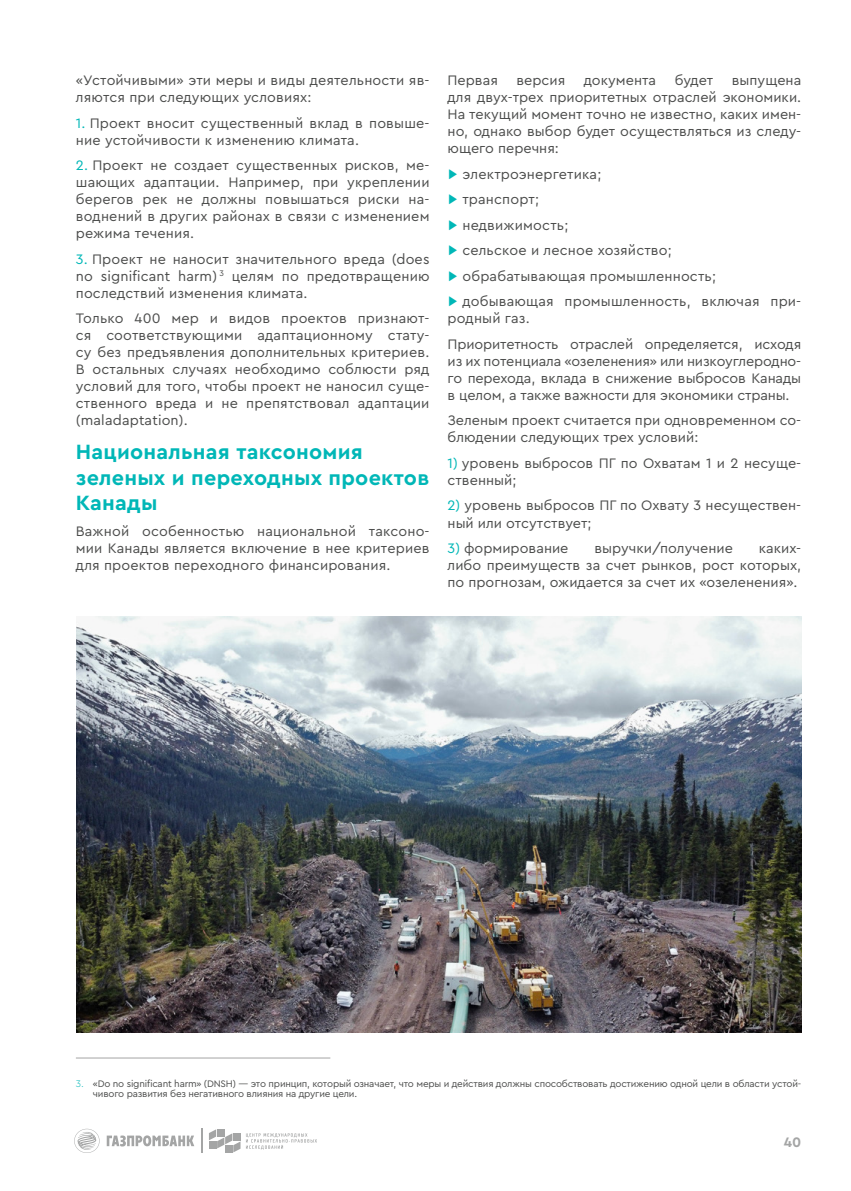
<style>
.page{position:relative;width:851px;height:1191px;background:#fff}
.page>*{position:absolute;margin:0;border:0;box-sizing:border-box;transform-origin:0 0}
.t1{font:700 21.6px/25.5px "Cera CY";letter-spacing:.01em;color:#00b7b7}
.t2{font:14.4px/17px "Cera CY";color:#4b4c4b}
.t3{font:700 14.4px "Cera CY";color:#a4a5a5}
.t4{font:9.9px/10.5px "Cera CY";letter-spacing:-.02em;color:#4b4c4b}
.s1{color:#00b7b7}
.s2{font-family:"Cera Pro";font-weight:300;color:#00b7b7}
</style>
<div class="page">
<img style="left:76px;top:617px;width:725px;height:415px">
<hr style="left:76px;top:1057px;width:254px;height:1px;background:#a4a5a5">
<svg style="left:74px;top:1128px;width:26px;height:25px"></svg>
<svg style="left:107px;top:1135px;width:87px;height:11px"></svg>
<hr style="left:201px;top:1128px;width:2px;height:25px;background:#a4a5a5">
<svg style="left:209px;top:1129px;width:31px;height:23px"></svg>
<svg style="left:246px;top:1133px;width:71px;height:16px"></svg>
<p class="t2" style="left:76px;top:71px;width:355px">«Устойчивыми» эти меры и виды деятельности яв&shy;ляются при следующих условиях:</p>
<p class="t2" style="left:76px;top:114px;width:355px"><span class="s1">1.</span> Проект вносит существенный вклад в повыше&shy;ние устойчивости к изменению климата.</p>
<p class="t2" style="left:76px;top:156px;width:355px;text-align:justify"><span class="s1">2.</span> Проект не создает существенных рисков, ме&shy;шающих адаптации. Например, при укреплении берегов рек не должны повышаться риски на&shy;воднений в других районах в связи с изменением режима течения.</p>
<p class="t2" style="left:76px;top:250px;width:355px;text-align:justify"><span class="s1">3.</span> Проект не наносит значительного вреда (does no significant harm) <sup>3</sup> целям по предотвращению последствий изменения климата.</p>
<p class="t2" style="left:76px;top:309px;width:355px;text-align:justify">Только 400 мер и видов проектов признают&shy;ся соответствующими адаптационному стату&shy;су без предъявления дополнительных критериев.<br>В остальных случаях необходимо соблюсти ряд условий для того, чтобы проект не наносил суще&shy;ственного вреда и не препятствовал адаптации (maladaptation).</p>
<h1 class="t1" style="left:76px;top:438px;width:355px">Национальная таксономия зеленых и переходных проектов<br>Канады</h1>
<p class="t2" style="left:76px;top:522px;width:355px;text-align:justify">Важной особенностью национальной таксоно&shy;мии Канады является включение в нее критериев для проектов переходного финансирования.</p>
<p class="t2" style="left:447px;top:71px;width:52px">Первая</p>
<p class="t2" style="left:516px;top:71px;width:50px">версия</p>
<p class="t2" style="left:583px;top:71px;width:74px">документа</p>
<p class="t2" style="left:674px;top:71px;width:40px">будет</p>
<p class="t2" style="left:447px;top:71px;width:355px;text-align:justify;text-indent:284px">выпущена для двух-трех приоритетных отраслей экономики.<br>На текущий момент точно не известно, каких имен&shy;но, однако выбор будет осуществляться из следу&shy;ющего перечня:</p>
<p class="t2" style="left:447px;top:160px;width:355px;line-height:25.5px"><span class="s1">▶</span> электроэнергетика;<br><span class="s1">▶</span> транспорт;<br><span class="s1">▶</span> недвижимость;<br><span class="s1">▶</span> сельское и лесное хозяйство;<br><span class="s1">▶</span> обрабатывающая промышленность;<br><span class="s1">▶</span> добывающая промышленность, включая при-</p>
<p class="t2" style="left:447px;top:305px;width:355px;line-height:25.5px">родный газ.<br>Приоритетность отраслей определяется, исходя</p>
<p class="t2" style="left:447px;top:352px;width:355px;text-align:justify">из их потенциала «озеленения» или низкоуглеродно&shy;го перехода, вклада в снижение выбросов Канады в целом, а также важности для экономики страны.</p>
<p class="t2" style="left:447px;top:411px;width:355px">Зеленым проект считается при одновременном со&shy;блюдении следующих трех условий:</p>
<p class="t2" style="left:447px;top:454px;width:355px"><span class="s1">1)</span> уровень выбросов ПГ по Охватам 1 и 2 несуще&shy;ственный;</p>
<p class="t2" style="left:447px;top:496px;width:355px"><span class="s1">2)</span> уровень выбросов ПГ по Охвату 3 несуществен&shy;ный или отсутствует;</p>
<p class="t2" style="left:447px;top:539px;width:122px"><span class="s1">3)</span> формирование</p>
<p class="t2" style="left:594px;top:539px;width:140px">выручки/получение</p>
<p class="t2" style="left:447px;top:539px;width:355px;text-align:justify;text-indent:311px">каких&shy;либо преимуществ за счет рынков, рост которых, по прогнозам, ожидается за счет их «озеленения».</p>
<p class="t4" style="left:93px;top:1078px;width:709px;text-indent:-17px"><span class="s2">3.</span> «Do no significant harm» (DNSH) — это принцип, который означает, что меры и действия должны способствовать достижению одной цели в области устой&shy;чивого развития без негативного влияния на другие цели.</p>
<p class="t3" style="left:783px;top:1132px;width:19px">40</p>
</div>
